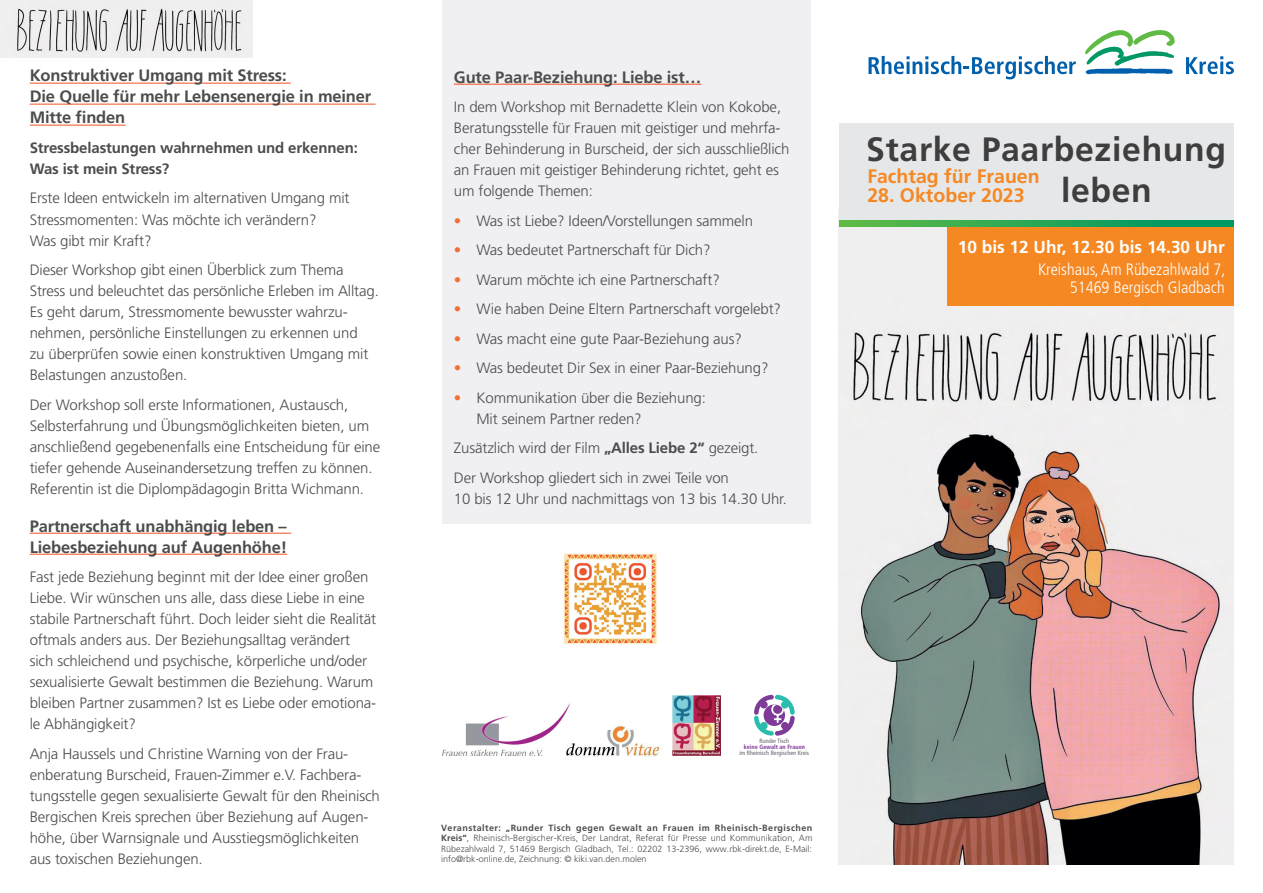
<style>
.page{position:relative;width:1263px;height:893px;background:#fff}
.page>*{position:absolute;margin:0;border:0;box-sizing:border-box;transform-origin:0 0}
.t1{font:700 33.75px/40.7px "Frutiger LT Std";letter-spacing:.02em;color:#3e3e3f}
.t2{font:700 19.5px "Frutiger LT Std";color:#f58823}
.t3{font:700 17.25px "Frutiger LT Std";color:#fff}
.t4{font:700 16.5px/21px "Frutiger LT Std";letter-spacing:-.01em;color:#4b4c4d}
.t5{font:300 condensed 16.5px/18px "Frutiger LT Std";color:#fff;text-align:right}
.t6{font:300 15px/21px "Frutiger LT Std";letter-spacing:-.01em;color:#4b4c4d}
.t7{font:700 15px/21px "Frutiger LT Std";letter-spacing:-.01em;color:#4b4c4d}
.t8{font:300 9px/10.5px "Frutiger LT Std";color:#4b4c4d;text-align:justify}
.t9{font:condensed 6.15px "Frutiger LT";color:#636471}
.t10{font:700 condensed 6.15px "Frutiger LT";color:#7c3695}
.s1{color:#f26e39}
.s2{font-weight:700}
</style>
<div class="page">
<div style="left:442px;top:0;width:368px;height:523px;background:#ececee"></div>
<img style="left:839px;top:226px;width:394px;height:639px">
<svg style="left:1186px;top:56px;width:48px;height:18px"></svg>
<svg style="left:1085px;top:30px;width:90px;height:44px"></svg>
<svg style="left:868px;top:56px;width:208px;height:23px"></svg>
<div style="left:839px;top:123px;width:394px;height:100px;background:#e6e7e9"></div>
<div style="left:947px;top:226px;width:286px;height:80px;background:#f58823"></div>
<svg style="left:839px;top:220px;width:394px;height:6px;background:#2aa756"></svg>
<svg style="left:754px;top:695px;width:41px;height:41px"></svg>
<div style="left:781px;top:722px;width:8px;height:8px;background:#7e3b97;border-radius:50%"></div>
<img style="left:442px;top:703px;width:128px;height:53px">
<img style="left:673px;top:695px;width:47px;height:61px">
<img style="left:563px;top:553px;width:94px;height:91px">
<img style="left:564px;top:725px;width:96px;height:32px">
<hr style="left:30px;top:83px;width:261px;height:1px;background:#f15122">
<hr style="left:30px;top:104px;width:346px;height:1px;background:#f15122">
<hr style="left:30px;top:125px;width:95px;height:1px;background:#f15122">
<hr style="left:30px;top:533px;width:261px;height:1px;background:#f15122">
<hr style="left:30px;top:554px;width:257px;height:1px;background:#f15122">
<hr style="left:454px;top:84px;width:247px;height:1px;background:#f15122">
<img style="left:0;top:0;width:253px;height:58px">
<p class="t4" style="left:30px;top:65px;width:343px">Konstruktiver Umgang mit Stress:<br>Die Quelle für mehr Lebensenergie in meiner<br>Mitte finden</p>
<p class="t7" style="left:30px;top:137px;width:330px">Stressbelastungen wahrnehmen und erkennen:<br>Was ist mein Stress?</p>
<p class="t6" style="left:30px;top:188px;width:321px">Erste Ideen entwickeln im alternativen Umgang mit<br>Stressmomenten: Was möchte ich verändern?<br>Was gibt mir Kraft?</p>
<p class="t6" style="left:30px;top:260px;width:351px">Dieser Workshop gibt einen Überblick zum Thema Stress und beleuchtet das persönliche Erleben im Alltag.<br>Es geht darum, Stressmomente bewusster wahrzu&shy;nehmen, persönliche Einstellungen zu erkennen und<br>zu überprüfen sowie einen konstruktiven Umgang mit Belastungen anzustoßen.</p>
<p class="t6" style="left:30px;top:394px;width:352px">Der Workshop soll erste Informationen, Austausch, Selbsterfahrung und Übungsmöglichkeiten bieten, um anschließend gegebenenfalls eine Entscheidung für eine tiefer gehende Auseinandersetzung treffen zu können.<br>Referentin ist die Diplompädagogin Britta Wichmann.</p>
<p class="t4" style="left:30px;top:515px;width:259px">Partnerschaft unabhängig leben –<br>Liebesbeziehung auf Augenhöhe!</p>
<p class="t6" style="left:30px;top:567px;width:348px">Fast jede Beziehung beginnt mit der Idee einer großen Liebe. Wir wünschen uns alle, dass diese Liebe in eine stabile Partnerschaft führt. Doch leider sieht die Realität oftmals anders aus. Der Beziehungsalltag verändert sich schleichend und psychische, körperliche und/oder sexualisierte Gewalt bestimmen die Beziehung. Warum bleiben Partner zusammen? Ist es Liebe oder emotiona&shy;le Abhängigkeit?</p>
<p class="t6" style="left:30px;top:743px;width:352px">Anja Haussels und Christine Warning von der Frau&shy;enberatung Burscheid, Frauen-Zimmer e.V. Fachbera&shy;tungsstelle gegen sexualisierte Gewalt für den Rheinisch Bergischen Kreis sprechen über Beziehung auf Augen&shy;höhe, über Warnsignale und Ausstiegsmöglichkeiten aus toxischen Beziehungen.</p>
<p class="t4" style="left:454px;top:66px;width:249px">Gute Paar-Beziehung: Liebe ist…</p>
<p class="t6" style="left:454px;top:97px;width:337px">In dem Workshop mit Bernadette Klein von Kokobe, Beratungsstelle für Frauen mit geistiger und mehrfa&shy;cher Behinderung in Burscheid, der sich ausschließlich an Frauen mit geistiger Behinderung richtet, geht es um folgende Themen:</p>
<p class="t6" style="left:454px;top:210px;width:301px"><span class="s1">•</span> Was ist Liebe? Ideen/Vorstellungen sammeln</p>
<p class="t6" style="left:454px;top:240px;width:258px"><span class="s1">•</span> Was bedeutet Partnerschaft für Dich?</p>
<p class="t6" style="left:454px;top:269px;width:267px"><span class="s1">•</span> Warum möchte ich eine Partnerschaft?</p>
<p class="t6" style="left:454px;top:299px;width:329px"><span class="s1">•</span> Wie haben Deine Eltern Partnerschaft vorgelebt?</p>
<p class="t6" style="left:454px;top:328px;width:289px"><span class="s1">•</span> Was macht eine gute Paar-Beziehung aus?</p>
<p class="t6" style="left:454px;top:358px;width:316px"><span class="s1">•</span> Was bedeutet Dir Sex in einer Paar-Beziehung?</p>
<p class="t6" style="left:476px;top:387px;width:231px;text-indent:-23px"><span class="s1">•</span> Kommunikation über die Beziehung:<br>Mit seinem Partner reden?</p>
<p class="t6" style="left:454px;top:433px;width:306px;line-height:29.5px">Zusätzlich wird der Film <span class="s2">„Alles Liebe 2“</span> gezeigt.<br>Der Workshop gliedert sich in zwei Teile von</p>
<p class="t6" style="left:454px;top:488px;width:334px">10 bis 12 Uhr und nachmittags von 13 bis 14.30 Uhr.</p>
<h1 class="t1" style="left:1061px;top:129px;width:167px;text-indent:-195px">Starke Paarbeziehung leben</h1>
<h2 class="t2" style="left:867px;top:164px;width:174px">Fachtag für Frauen</h2>
<h2 class="t2" style="left:867px;top:184px;width:159px">28. Oktober 2023</h2>
<p class="t3" style="left:958px;top:236px;width:268px">10 bis 12 Uhr, 12.30 bis 14.30 Uhr</p>
<p class="t5" style="left:1038px;top:260px;width:189px">Kreishaus, Am Rübezahlwald 7,<br>51469 Bergisch Gladbach</p>
<p class="t9" style="left:760px;top:737px;width:31px">Runder Tisch</p>
<p class="t10" style="left:744px;top:743px;width:63px">keine Gewalt an Frauen</p>
<p class="t9" style="left:739px;top:749px;width:71px">im Rheinisch Bergischen Kreis</p>
<p class="t8" style="left:441px;top:822px;width:373px"><span class="s2">Veranstalter: „Runder Tisch gegen Gewalt an Frauen im Rheinisch-Bergischen Kreis“</span>, Rheinisch-Bergischer-Kreis, Der Landrat, Referat für Presse und Kommunikation, Am Rübezahlwald 7, 51469 Bergisch Gladbach, Tel.: 02202 13-2396, www.rbk-direkt.de, E-Mail: info@rbk-online.de, Zeichnung: © kiki.van.den.molen</p>
</div>
